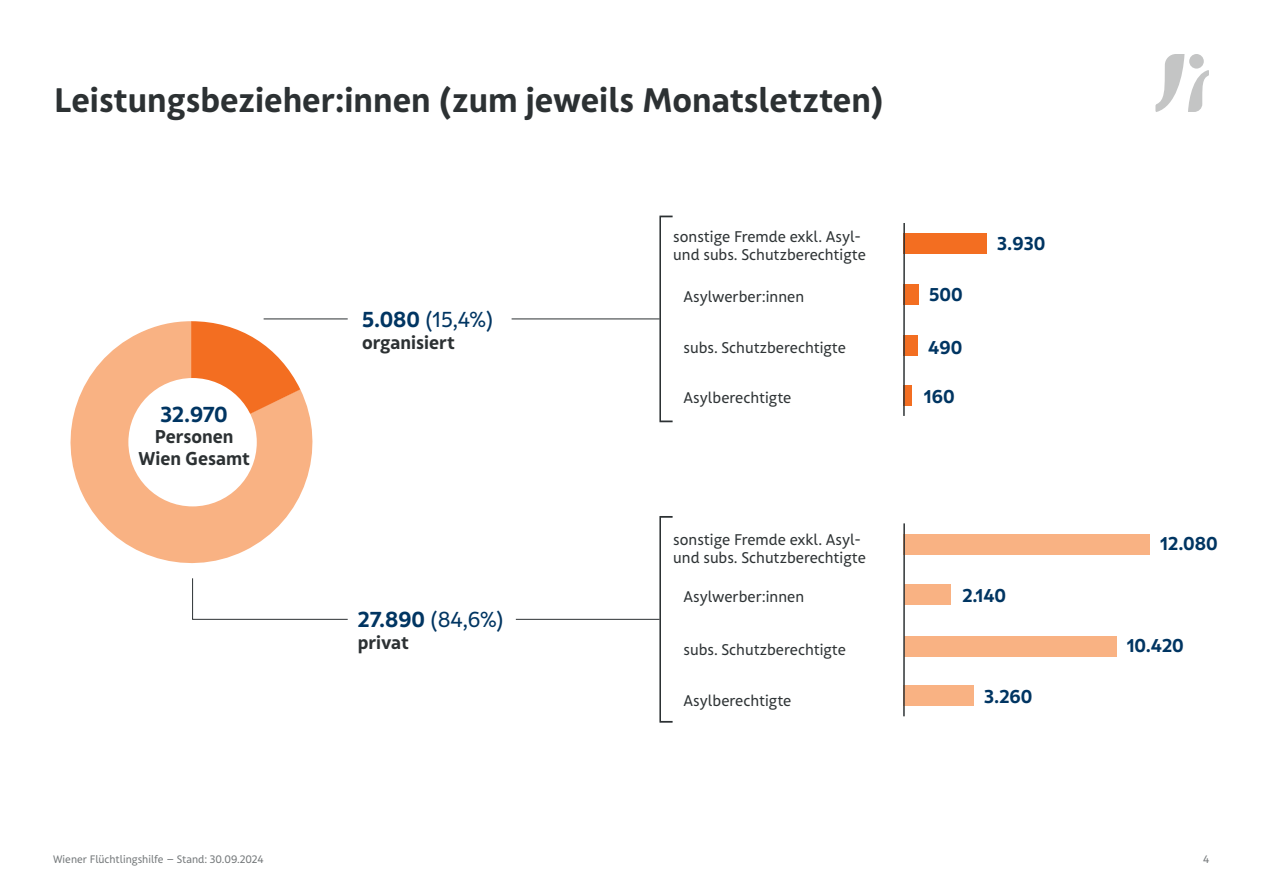
<style>
.page{position:relative;width:1263px;height:893px;background:#fff}
.page>*{position:absolute;margin:0;border:0;box-sizing:border-box;transform-origin:0 0}
.t1{font:700 33px "FSW Sans Pro";color:#2c3133}
.t2{font:21px "FSW Sans Pro";color:#003562}
.t3{font:700 21px "FSW Sans Pro";color:#003562}
.t4{font:700 18px "FSW Sans Pro";color:#003562}
.t5{font:700 18px/21.6px "FSW Sans Pro";color:#2c3133;text-align:center}
.t6{font:15px/18px "FSW Sans Pro";color:#2e3335}
.t7{font:10.5px "FSW Sans Pro";color:#75797b}
.s1{font-weight:700}
</style>
<div class="page">
<svg style="left:1155px;top:54px;width:54px;height:58px"></svg>
<svg style="left:70px;top:321px;width:243px;height:243px;fill:#f9b283"></svg>
<svg style="left:191px;top:321px;width:109px;height:122px"></svg>
<div style="left:903px;top:285px;width:16px;height:20px;background:#f36e21"></div>
<div style="left:903px;top:336px;width:15px;height:20px;background:#f36e21"></div>
<div style="left:903px;top:385px;width:9px;height:20px;background:#f36e21"></div>
<div style="left:903px;top:234px;width:83px;height:20px;background:#f36e21"></div>
<div style="left:904px;top:584px;width:47px;height:20px;background:#f9b283"></div>
<div style="left:904px;top:636px;width:212px;height:20px;background:#f9b283"></div>
<div style="left:903px;top:686px;width:71px;height:20px;background:#f9b283"></div>
<div style="left:903px;top:534px;width:246px;height:20px;background:#f9b283"></div>
<div style="left:128px;top:378px;width:129px;height:128px;background:#fff;border-radius:50%"></div>
<hr style="left:264px;top:319px;width:84px;height:1px;background:#2c3133">
<svg style="left:192px;top:578px;width:156px;height:42px"></svg>
<hr style="left:903px;top:223px;width:2px;height:193px;background:#2e3335">
<hr style="left:903px;top:523px;width:2px;height:193px;background:#2e3335">
<svg style="left:659px;top:215px;width:14px;height:207px"></svg>
<hr style="left:512px;top:319px;width:148px;height:1px;background:#2c3133">
<svg style="left:659px;top:516px;width:14px;height:207px"></svg>
<hr style="left:516px;top:619px;width:144px;height:1px;background:#2c3133">
<h1 class="t1" style="left:54px;top:79px;width:831px">Leistungsbezieher:innen (zum jeweils Monatsletzten)</h1>
<h2 class="t3" style="left:161px;top:401px;width:69px">32.970</h2>
<p class="t5" style="left:139px;top:426px;width:113px">Personen<br>Wien Gesamt</p>
<h2 class="t2" style="left:362px;top:307px;width:133px"><span class="s1">5.080</span> (15,4%)</h2>
<p class="t5" style="left:362px;top:331px;width:94px">organisiert</p>
<h2 class="t2" style="left:358px;top:607px;width:148px"><span class="s1">27.890</span> (84,6%)</h2>
<p class="t5" style="left:358px;top:631px;width:53px">privat</p>
<p class="t6" style="left:673px;top:228px;width:194px">sonstige Fremde exkl. Asyl&shy;und subs. Schutzberechtigte</p>
<p class="t4" style="left:997px;top:232px;width:50px">3.930</p>
<p class="t6" style="left:683px;top:288px;width:122px">Asylwerber:innen</p>
<p class="t6" style="left:683px;top:339px;width:164px">subs. Schutzberechtigte</p>
<p class="t4" style="left:929px;top:283px;width:35px">500</p>
<p class="t4" style="left:928px;top:336px;width:36px">490</p>
<p class="t6" style="left:683px;top:388px;width:109px">Asylberechtigte</p>
<p class="t4" style="left:924px;top:385px;width:32px">160</p>
<p class="t6" style="left:673px;top:531px;width:194px">sonstige Fremde exkl. Asyl&shy;und subs. Schutzberechtigte</p>
<p class="t6" style="left:683px;top:588px;width:122px">Asylwerber:innen</p>
<p class="t6" style="left:683px;top:641px;width:164px">subs. Schutzberechtigte</p>
<p class="t6" style="left:683px;top:691px;width:109px">Asylberechtigte</p>
<p class="t4" style="left:962px;top:584px;width:45px">2.140</p>
<p class="t4" style="left:984px;top:685px;width:50px">3.260</p>
<p class="t4" style="left:1160px;top:532px;width:59px">12.080</p>
<p class="t4" style="left:1127px;top:635px;width:59px">10.420</p>
<p class="t7" style="left:53px;top:853px;width:212px">Wiener Flüchtlingshilfe – Stand: 30.09.2024</p>
<p class="t7" style="left:1203px;top:853px;width:8px">4</p>
</div>
